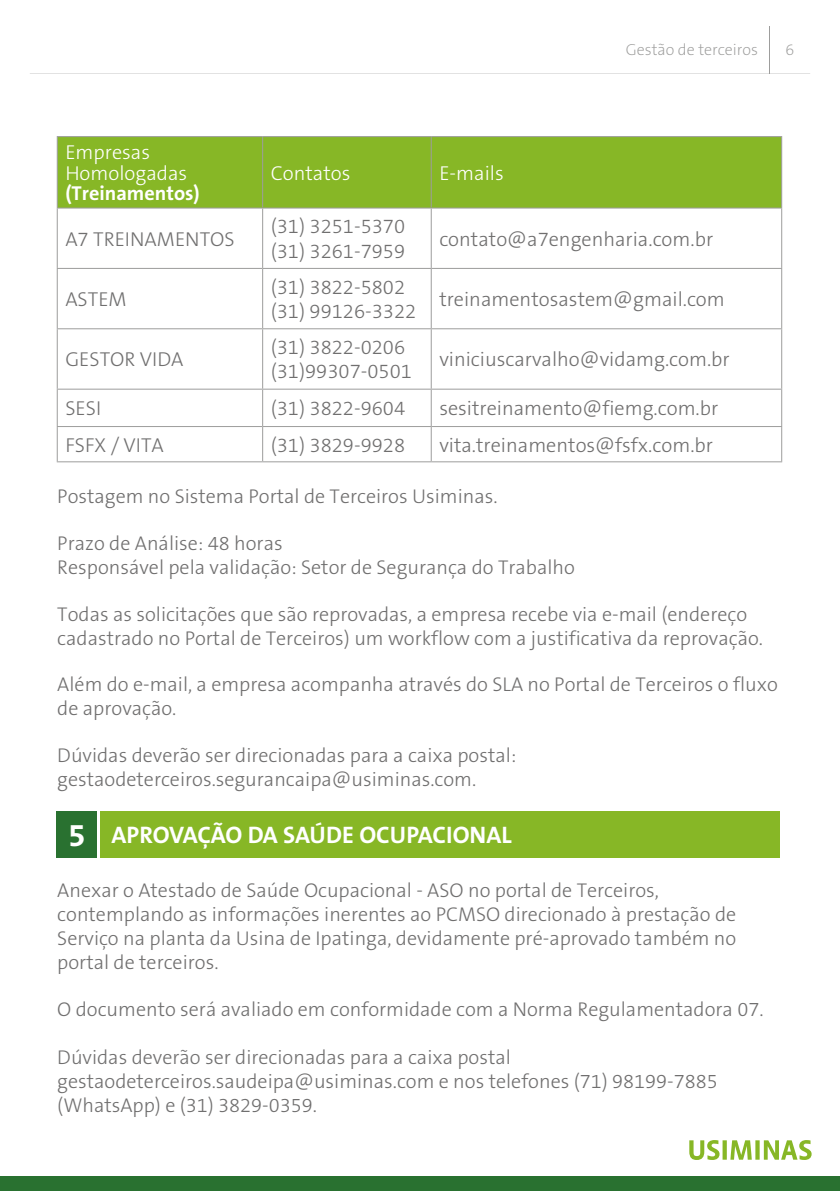
<style>
.page{position:relative;width:840px;height:1191px;background:#fff}
.page>*{position:absolute;margin:0;border:0;box-sizing:border-box;transform-origin:0 0}
.t1{font:700 24px "The Sans B7";color:#fff}
.t2{font:300 20.2px/24.2px "The Sans B3";color:#706f6f}
.t3{font:300 20.2px/20.2px "The Sans B3";color:#fff}
.t4{font:700 20.2px "The Sans B7";color:#fff}
.t5{font:300 20px/24px "The Sans B3";color:#706f6f}
.t6{font:200 16px "The Sans B2";color:#9d9d9c}
.s1{font-size:32px}
</style>
<div class="page">
<hr style="left:768px;top:26px;width:1px;height:47px;background:#9d9d9c">
<svg style="left:30px;top:73px;width:779px;height:1px"></svg>
<div style="left:0;top:1175px;width:839px;height:16px;background:#297130"></div>
<svg style="left:689px;top:1140px;width:122px;height:20px"></svg>
<div style="left:58px;top:137px;width:722px;height:70px;background:#87b726"></div>
<hr style="left:57px;top:136px;width:205px;height:1px;background:#9d9d9c">
<hr style="left:57px;top:137px;width:1px;height:70px;background:#9d9d9c">
<hr style="left:262px;top:136px;width:169px;height:1px;background:#9d9d9c">
<hr style="left:262px;top:137px;width:1px;height:70px;background:#9d9d9c">
<hr style="left:431px;top:136px;width:350px;height:1px;background:#9d9d9c">
<hr style="left:430px;top:137px;width:1px;height:70px;background:#9d9d9c">
<hr style="left:780px;top:137px;width:1px;height:70px;background:#9d9d9c">
<hr style="left:57px;top:207px;width:205px;height:1px;background:#9d9d9c">
<hr style="left:57px;top:208px;width:1px;height:60px;background:#9d9d9c">
<hr style="left:262px;top:207px;width:169px;height:1px;background:#9d9d9c">
<hr style="left:262px;top:208px;width:1px;height:60px;background:#9d9d9c">
<hr style="left:431px;top:207px;width:350px;height:1px;background:#9d9d9c">
<hr style="left:430px;top:208px;width:1px;height:60px;background:#9d9d9c">
<hr style="left:780px;top:208px;width:1px;height:60px;background:#9d9d9c">
<hr style="left:57px;top:268px;width:205px;height:1px;background:#9d9d9c">
<hr style="left:57px;top:269px;width:1px;height:59px;background:#9d9d9c">
<hr style="left:262px;top:268px;width:169px;height:1px;background:#9d9d9c">
<hr style="left:262px;top:269px;width:1px;height:59px;background:#9d9d9c">
<hr style="left:431px;top:268px;width:350px;height:1px;background:#9d9d9c">
<hr style="left:430px;top:269px;width:1px;height:59px;background:#9d9d9c">
<hr style="left:780px;top:269px;width:1px;height:59px;background:#9d9d9c">
<hr style="left:57px;top:328px;width:205px;height:1px;background:#9d9d9c">
<hr style="left:57px;top:329px;width:1px;height:60px;background:#9d9d9c">
<hr style="left:262px;top:328px;width:169px;height:1px;background:#9d9d9c">
<hr style="left:262px;top:329px;width:1px;height:60px;background:#9d9d9c">
<hr style="left:431px;top:328px;width:350px;height:1px;background:#9d9d9c">
<hr style="left:430px;top:329px;width:1px;height:60px;background:#9d9d9c">
<hr style="left:780px;top:329px;width:1px;height:60px;background:#9d9d9c">
<hr style="left:57px;top:389px;width:205px;height:1px;background:#9d9d9c">
<hr style="left:57px;top:390px;width:1px;height:36px;background:#9d9d9c">
<hr style="left:262px;top:389px;width:169px;height:1px;background:#9d9d9c">
<hr style="left:262px;top:390px;width:1px;height:36px;background:#9d9d9c">
<hr style="left:431px;top:389px;width:350px;height:1px;background:#9d9d9c">
<hr style="left:430px;top:390px;width:1px;height:36px;background:#9d9d9c">
<hr style="left:780px;top:390px;width:1px;height:36px;background:#9d9d9c">
<hr style="left:57px;top:426px;width:205px;height:1px;background:#9d9d9c">
<hr style="left:57px;top:427px;width:1px;height:34px;background:#9d9d9c">
<hr style="left:262px;top:426px;width:169px;height:1px;background:#9d9d9c">
<hr style="left:262px;top:427px;width:1px;height:34px;background:#9d9d9c">
<hr style="left:431px;top:426px;width:350px;height:1px;background:#9d9d9c">
<hr style="left:430px;top:427px;width:1px;height:34px;background:#9d9d9c">
<hr style="left:780px;top:427px;width:1px;height:34px;background:#9d9d9c">
<hr style="left:57px;top:461px;width:205px;height:1px;background:#9d9d9c">
<hr style="left:262px;top:461px;width:169px;height:1px;background:#9d9d9c">
<hr style="left:431px;top:461px;width:350px;height:1px;background:#9d9d9c">
<div style="left:100px;top:811px;width:679px;height:46px;background:#87b726"></div>
<div style="left:57px;top:811px;width:40px;height:46px;background:#297130"></div>
<p class="t6" style="left:625px;top:41px;width:134px">Gestão de terceiros</p>
<p class="t6" style="left:784px;top:41px;width:10px">6</p>
<p class="t3" style="left:65px;top:143px;width:123px">Empresas<br>Homologadas</p>
<p class="t4" style="left:65px;top:182px;width:136px">(Treinamentos)</p>
<p class="t3" style="left:270px;top:164px;width:81px">Contatos</p>
<p class="t3" style="left:439px;top:164px;width:66px">E-mails</p>
<p class="t2" style="left:65px;top:227px;width:171px">A7 TREINAMENTOS</p>
<p class="t2" style="left:270px;top:215px;width:136px">(31) 3251-5370 (31) 3261-7959</p>
<p class="t2" style="left:439px;top:227px;width:275px">contato@a7engenharia.com.br</p>
<p class="t2" style="left:65px;top:288px;width:63px">ASTEM</p>
<p class="t2" style="left:270px;top:276px;width:147px">(31) 3822-5802 (31) 99126-3322</p>
<p class="t2" style="left:439px;top:288px;width:287px">treinamentosastem@gmail.com</p>
<p class="t2" style="left:65px;top:348px;width:120px">GESTOR VIDA</p>
<p class="t2" style="left:270px;top:336px;width:143px">(31) 3822-0206 (31)99307-0501</p>
<p class="t2" style="left:439px;top:348px;width:292px">viniciuscarvalho@vidamg.com.br</p>
<p class="t2" style="left:65px;top:397px;width:37px">SESI</p>
<p class="t2" style="left:270px;top:397px;width:136px">(31) 3822-9604</p>
<p class="t2" style="left:439px;top:397px;width:280px">sesitreinamento@fiemg.com.br</p>
<p class="t2" style="left:65px;top:433px;width:100px">FSFX / VITA</p>
<p class="t2" style="left:270px;top:433px;width:136px">(31) 3829-9928</p>
<p class="t2" style="left:439px;top:433px;width:275px">vita.treinamentos@fsfx.com.br</p>
<p class="t5" style="left:57px;top:485px;width:441px">Postagem no Sistema Portal de Terceiros Usiminas.</p>
<p class="t5" style="left:57px;top:532px;width:519px">Prazo de Análise: 48 horas<br>Responsável pela validação: Setor de Segurança do Trabalho</p>
<p class="t5" style="left:57px;top:602px;width:706px">Todas as solicitações que são reprovadas, a empresa recebe via e-mail (endereço cadastrado no Portal de Terceiros) um workflow com a justificativa da reprovação.</p>
<p class="t5" style="left:57px;top:673px;width:721px">Além do e-mail, a empresa acompanha através do SLA no Portal de Terceiros o fluxo de aprovação.</p>
<p class="t5" style="left:57px;top:744px;width:460px">Dúvidas deverão ser direcionadas para a caixa postal: gestaodeterceiros.segurancaipa@usiminas.com.</p>
<p class="t1" style="left:68px;top:822px;width:445px"><span class="s1">5</span> APROVAÇÃO DA SAÚDE OCUPACIONAL</p>
<p class="t5" style="left:57px;top:879px;width:680px">Anexar o Atestado de Saúde Ocupacional - ASO no portal de Terceiros, contemplando as informações inerentes ao PCMSO direcionado à prestação de Serviço na planta da Usina de Ipatinga, devidamente pré-aprovado também no portal de terceiros.</p>
<p class="t5" style="left:57px;top:998px;width:707px">O documento será avaliado em conformidade com a Norma Regulamentadora 07.</p>
<p class="t5" style="left:57px;top:1046px;width:661px">Dúvidas deverão ser direcionadas para a caixa postal gestaodeterceiros.saudeipa@usiminas.com e nos telefones (71) 98199-7885 (WhatsApp) e (31) 3829-0359.</p>
</div>
